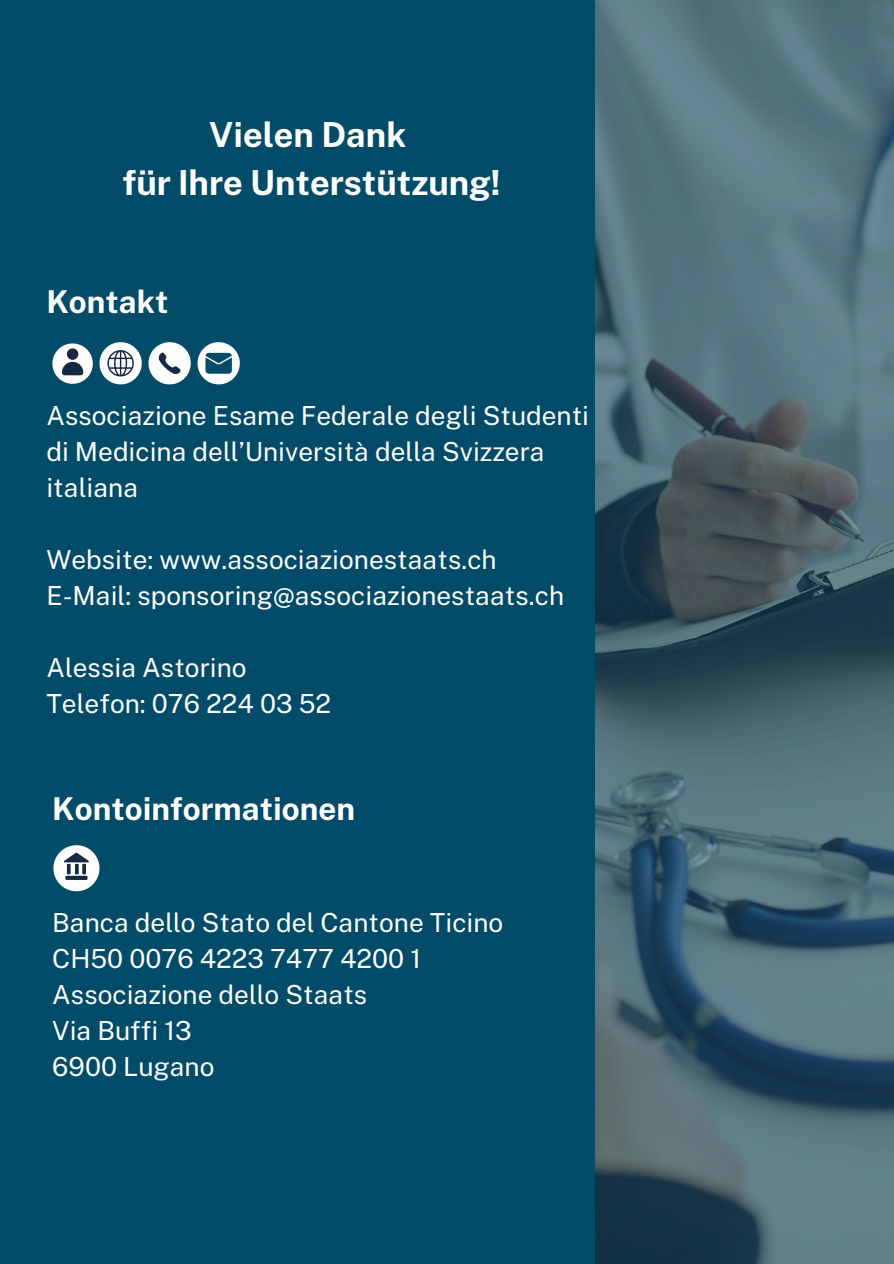
<style>
.page{position:relative;width:894px;height:1264px;background:#fff}
.page>*{position:absolute;margin:0;border:0;box-sizing:border-box;transform-origin:0 0}
.t1{font:700 34.5px "Public Sans";color:#fff}
.t2{font:700 31.5px "Public Sans";color:#fff}
.t3{font:26.25px/36px "Public Sans";color:#fff}
</style>
<div class="page">
<div style="left:0;top:0;width:893px;height:1263px;background:#024b69"></div>
<img style="left:595px;top:0;width:298px;height:1263px">
<svg style="left:52px;top:343px;width:41px;height:41px"></svg>
<svg style="left:148px;top:342px;width:43px;height:42px"></svg>
<svg style="left:197px;top:342px;width:43px;height:42px"></svg>
<svg style="left:99px;top:342px;width:43px;height:42px"></svg>
<svg style="left:53px;top:845px;width:46px;height:46px"></svg>
<p class="t1" style="left:209px;top:115px;width:199px">Vielen Dank</p>
<p class="t1" style="left:122px;top:162px;width:379px">für Ihre Unterstützung!</p>
<h1 class="t2" style="left:46px;top:283px;width:124px">Kontakt</h1>
<p class="t3" style="left:46px;top:397px;width:544px">Associazione Esame Federale degli Studenti di Medicina dell’Università della Svizzera italiana</p>
<p class="t3" style="left:46px;top:541px;width:451px">Website: www.associazionestaats.ch</p>
<p class="t3" style="left:46px;top:577px;width:519px">E-Mail: sponsoring@associazionestaats.ch</p>
<p class="t3" style="left:46px;top:649px;width:202px">Alessia Astorino</p>
<p class="t3" style="left:46px;top:685px;width:286px">Telefon: 076 224 03 52</p>
<p class="t2" style="left:52px;top:790px;width:304px">Kontoinformationen</p>
<p class="t3" style="left:52px;top:904px;width:452px">Banca dello Stato del Cantone Ticino</p>
<p class="t3" style="left:52px;top:940px;width:370px">CH50 0076 4223 7477 4200 1</p>
<p class="t3" style="left:52px;top:976px;width:316px">Associazione dello Staats</p>
<p class="t3" style="left:52px;top:1012px;width:141px">Via Buffi 13</p>
<p class="t3" style="left:52px;top:1048px;width:164px">6900 Lugano</p>
</div>
